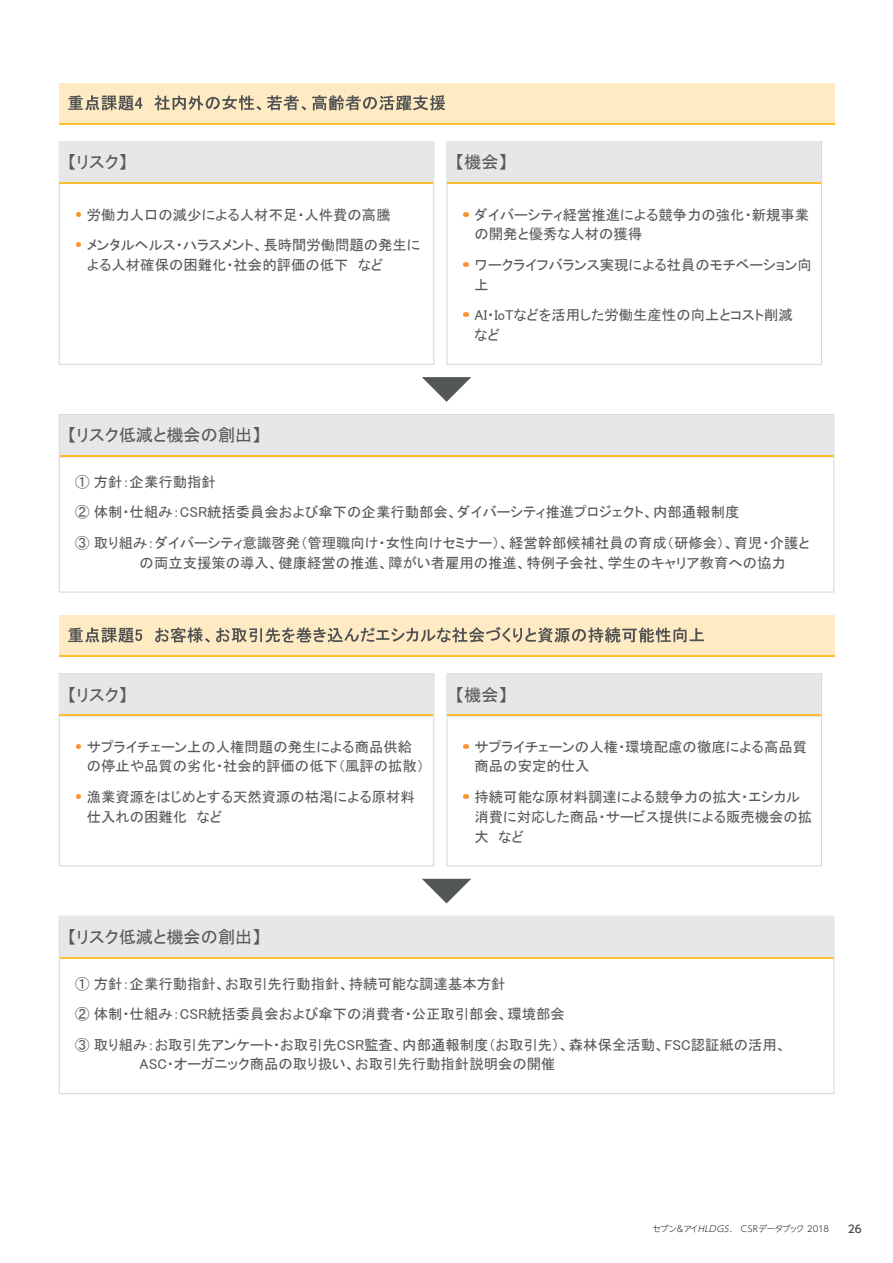
<style>
.page{position:relative;width:893px;height:1263px;background:#fff}
.page>*{position:absolute;margin:0;border:0;box-sizing:border-box;transform-origin:0 0}
.t1{font:17.25px "MS P Gothic";color:#59595a}
.t2{font:14.4px/19.8px "MS P Gothic";color:#59595a}
.t3{font:500 10.65px "UD Shin Go NT Pr 6 N";color:#4d4b45}
.t4{font:300 8.55px "UD Shin Go NT Pr 6 N";letter-spacing:-.025em;color:#231f20}
.s1{font-style:italic}
</style>
<div class="page">
<svg style="left:422px;top:377px;width:49px;height:25px"></svg>
<svg style="left:422px;top:879px;width:49px;height:24px"></svg>
<div style="left:59px;top:83px;width:775px;height:42px;background:#feeac3"></div>
<hr style="left:59px;top:123px;width:775px;height:2px;background:#febf2f">
<svg style="left:68px;top:95px;width:74px;height:15px"></svg>
<svg style="left:154px;top:95px;width:107px;height:15px"></svg>
<svg style="left:267px;top:95px;width:39px;height:15px"></svg>
<svg style="left:312px;top:95px;width:133px;height:16px"></svg>
<div style="left:59px;top:141px;width:375px;height:224px;border:1px solid #d4d6d6"></div>
<div style="left:60px;top:142px;width:373px;height:42px;background:#e6e7e8"></div>
<hr style="left:60px;top:182px;width:373px;height:2px;background:#febf2f">
<svg style="left:76px;top:212px;width:4px;height:4px"></svg>
<svg style="left:76px;top:243px;width:4px;height:4px"></svg>
<div style="left:447px;top:141px;width:375px;height:224px;border:1px solid #d4d6d6"></div>
<div style="left:447px;top:142px;width:374px;height:42px;background:#e6e7e8"></div>
<hr style="left:447px;top:182px;width:374px;height:2px;background:#febf2f">
<svg style="left:464px;top:212px;width:4px;height:4px"></svg>
<svg style="left:464px;top:262px;width:4px;height:5px"></svg>
<svg style="left:464px;top:313px;width:4px;height:4px"></svg>
<div style="left:59px;top:414px;width:775px;height:178px;border:1px solid #d4d6d6"></div>
<div style="left:60px;top:415px;width:773px;height:42px;background:#e6e7e8"></div>
<hr style="left:60px;top:455px;width:773px;height:2px;background:#febf2f">
<div style="left:59px;top:615px;width:775px;height:42px;background:#feeac3"></div>
<hr style="left:59px;top:655px;width:775px;height:2px;background:#febf2f">
<svg style="left:68px;top:628px;width:74px;height:15px"></svg>
<svg style="left:155px;top:627px;width:55px;height:16px"></svg>
<svg style="left:216px;top:627px;width:488px;height:16px"></svg>
<div style="left:59px;top:673px;width:375px;height:193px;border:1px solid #d4d6d6"></div>
<div style="left:60px;top:674px;width:373px;height:42px;background:#e6e7e8"></div>
<hr style="left:60px;top:714px;width:373px;height:2px;background:#febf2f">
<svg style="left:76px;top:744px;width:4px;height:4px"></svg>
<svg style="left:76px;top:795px;width:4px;height:4px"></svg>
<div style="left:447px;top:673px;width:375px;height:193px;border:1px solid #d4d6d6"></div>
<div style="left:447px;top:674px;width:374px;height:42px;background:#e6e7e8"></div>
<hr style="left:447px;top:714px;width:374px;height:2px;background:#febf2f">
<svg style="left:464px;top:744px;width:4px;height:4px"></svg>
<svg style="left:464px;top:795px;width:4px;height:4px"></svg>
<div style="left:59px;top:916px;width:775px;height:178px;border:1px solid #d4d6d6"></div>
<div style="left:60px;top:917px;width:773px;height:42px;background:#e6e7e8"></div>
<hr style="left:60px;top:957px;width:773px;height:2px;background:#febf2f">
<p class="t1" style="left:68px;top:154px;width:61px">【リスク】</p>
<p class="t2" style="left:87px;top:199px;width:335px;line-height:30.5px">労働力人口の減少による人材不足・人件費の高騰<br>メンタルヘルス・ハラスメント、長時間労働問題の発生に</p>
<p class="t2" style="left:87px;top:255px;width:298px">よる人材確保の困難化・社会的評価の低下　など</p>
<p class="t1" style="left:456px;top:154px;width:53px">【機会】</p>
<p class="t2" style="left:475px;top:204px;width:336px">ダイバーシティ経営推進による競争力の強化・新規事業の開発と優秀な人材の獲得</p>
<p class="t2" style="left:475px;top:255px;width:339px">ワークライフバランス実現による社員のモチベーション向上</p>
<p class="t2" style="left:475px;top:305px;width:320px">AI・IoTなどを活用した労働生産性の向上とコスト削減など</p>
<p class="t1" style="left:68px;top:427px;width:195px">【リスク低減と機会の創出】</p>
<p class="t2" style="left:75px;top:466px;width:736px;line-height:30.5px">① 方針：企業行動指針<br>② 体制・仕組み：CSR統括委員会および傘下の企業行動部会、ダイバーシティ推進プロジェクト、内部通報制度<br>③ 取り組み：ダイバーシティ意識啓発（管理職向け・女性向けセミナー）、経営幹部候補社員の育成（研修会）、育児・介護と</p>
<p class="t2" style="left:140px;top:553px;width:648px">の両立支援策の導入、健康経営の推進、障がい者雇用の推進、特例子会社、学生のキャリア教育への協力</p>
<p class="t1" style="left:68px;top:686px;width:61px">【リスク】</p>
<p class="t2" style="left:87px;top:737px;width:339px">サプライチェーン上の人権問題の発生による商品供給の停止や品質の劣化・社会的評価の低下（風評の拡散）</p>
<p class="t2" style="left:87px;top:787px;width:330px">漁業資源をはじめとする天然資源の枯渇による原材料仕入れの困難化　など</p>
<p class="t1" style="left:456px;top:686px;width:53px">【機会】</p>
<p class="t2" style="left:475px;top:737px;width:334px">サプライチェーンの人権・環境配慮の徹底による高品質商品の安定的仕入</p>
<p class="t2" style="left:475px;top:787px;width:339px">持続可能な原材料調達による競争力の拡大・エシカル消費に対応した商品・サービス提供による販売機会の拡大　など</p>
<p class="t1" style="left:68px;top:928px;width:195px">【リスク低減と機会の創出】</p>
<p class="t2" style="left:75px;top:968px;width:713px;line-height:30.5px">① 方針：企業行動指針、お取引先行動指針、持続可能な調達基本方針<br>② 体制・仕組み：CSR統括委員会および傘下の消費者・公正取引部会、環境部会<br>③ 取り組み：お取引先アンケート・お取引先CSR監査、内部通報制度（お取引先）、森林保全活動、FSC認証紙の活用、</p>
<p class="t2" style="left:140px;top:1054px;width:417px">ASC・オーガニック商品の取り扱い、お取引先行動指針説明会の開催</p>
<p class="t4" style="left:652px;top:1222px;width:178px">セブン&amp;アイ<span class="s1">HLDGS</span>.　CSRデータブック 2018</p>
<p class="t3" style="left:848px;top:1220px;width:16px">26</p>
</div>
